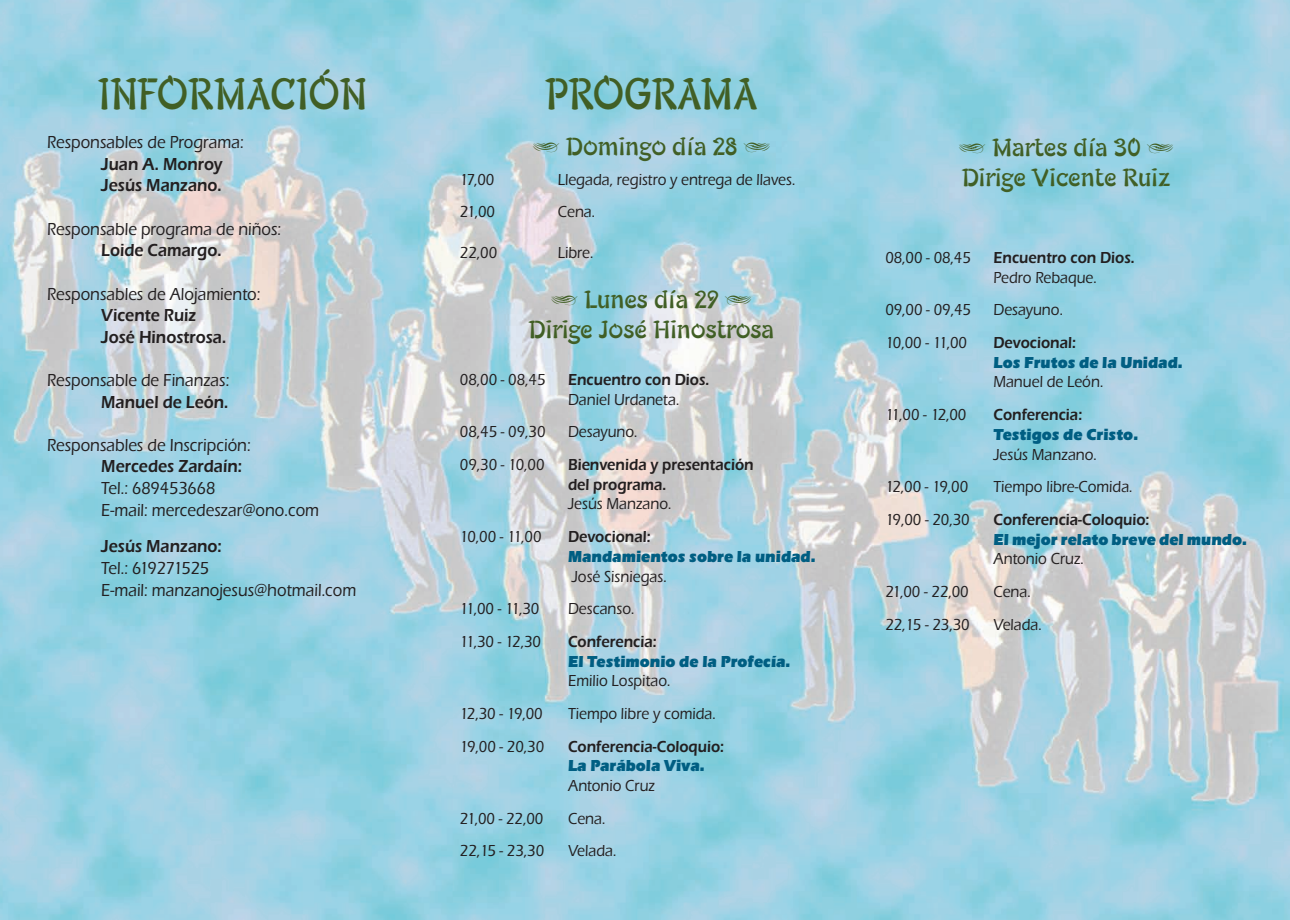
<style>
.page{position:relative;width:1290px;height:920px;background:#fff}
.page>*{position:absolute;margin:0;border:0;box-sizing:border-box;transform-origin:0 0}
.t1{font:48px "Typados ITC";color:#415f25;scale:.9 1}
.t2{font:27px/30px "Typados ITC";color:#415f25;text-align:center}
.t3{font:500 18px/21.6px "Eras ITC";color:#231f20;scale:.9 1}
.t4{font:600 18px/21.6px "Eras Book ITC";color:#231f20;scale:.9 1}
.t5{font:500 16.5px "Eras ITC";color:#231f20;scale:.9 1}
.t6{font:600 16.5px/19.8px "Eras Book ITC";color:#231f20;scale:.9 1}
.t7{font:900 16.5px "Eras Bld ITC";color:#005e82;scale:.9 1}
</style>
<div class="page">
<img style="left:0;top:0;width:1289px;height:919px">
<svg style="left:533px;top:143px;width:26px;height:9px"></svg>
<svg style="left:743px;top:143px;width:26px;height:9px"></svg>
<svg style="left:551px;top:295px;width:26px;height:10px"></svg>
<svg style="left:725px;top:295px;width:26px;height:10px"></svg>
<svg style="left:959px;top:143px;width:26px;height:10px"></svg>
<svg style="left:1146px;top:143px;width:27px;height:10px"></svg>
<h1 class="t1" style="left:98px;top:77px;width:300px">INFORMACIÓN</h1>
<p class="t3" style="left:47px;top:133px;width:220px">Responsables de Programa:</p>
<p class="t4" style="left:101px;top:155px;width:136px">Juan A. Monroy<br>Jesús Manzano.</p>
<p class="t3" style="left:47px;top:220px;width:261px">Responsable programa de niños:</p>
<p class="t4" style="left:101px;top:241px;width:135px">Loide Camargo.</p>
<p class="t3" style="left:47px;top:285px;width:238px">Responsables de Alojamiento:</p>
<p class="t4" style="left:101px;top:306px;width:140px">Vicente Ruiz<br>José Hinostrosa.</p>
<p class="t3" style="left:47px;top:371px;width:204px">Responsable de Finanzas:</p>
<p class="t4" style="left:101px;top:393px;width:143px">Manuel de León.</p>
<p class="t3" style="left:47px;top:436px;width:227px">Responsables de Inscripción:</p>
<p class="t4" style="left:101px;top:457px;width:158px">Mercedes Zardaín:</p>
<p class="t3" style="left:101px;top:479px;width:243px">Tel.: 689453668<br>E-mail: mercedeszar@ono.com</p>
<p class="t4" style="left:101px;top:537px;width:135px">Jesús Manzano:</p>
<p class="t3" style="left:101px;top:559px;width:285px">Tel.: 619271525<br>E-mail: manzanojesus@hotmail.com</p>
<h1 class="t1" style="left:545px;top:77px;width:238px">PROGRAMA</h1>
<h2 class="t2" style="left:566px;top:134px;width:173px">Domingo día 28</h2>
<p class="t5" style="left:460px;top:173px;width:40px">17,00</p>
<p class="t5" style="left:557px;top:173px;width:265px">Llegada, registro y entrega de llaves.</p>
<p class="t5" style="left:460px;top:206px;width:40px">21,00</p>
<p class="t5" style="left:558px;top:206px;width:43px">Cena.</p>
<p class="t5" style="left:460px;top:247px;width:43px">22,00</p>
<p class="t5" style="left:558px;top:247px;width:41px">Libre.</p>
<h2 class="t2" style="left:528px;top:287px;width:247px">Lunes día 29<br>Dirige José Hinostrosa</h2>
<p class="t5" style="left:460px;top:374px;width:97px">08,00 - 08,45</p>
<p class="t6" style="left:568px;top:371px;width:158px">Encuentro con Dios.</p>
<p class="t5" style="left:568px;top:393px;width:125px">Daniel Urdaneta.</p>
<p class="t5" style="left:460px;top:426px;width:97px">08,45 - 09,30</p>
<p class="t5" style="left:568px;top:426px;width:79px">Desayuno.</p>
<p class="t5" style="left:460px;top:459px;width:95px">09,30 - 10,00</p>
<p class="t6" style="left:568px;top:456px;width:208px">Bienvenida y presentación del programa.</p>
<p class="t5" style="left:568px;top:498px;width:116px">Jesús Manzano.</p>
<p class="t5" style="left:460px;top:531px;width:92px">10,00 - 11,00</p>
<p class="t6" style="left:568px;top:528px;width:93px">Devocional:</p>
<p class="t7" style="left:568px;top:550px;width:277px">Mandamientos sobre la unidad.</p>
<p class="t5" style="left:571px;top:570px;width:107px">José Sisniegas.</p>
<p class="t5" style="left:460px;top:603px;width:90px">11,00 - 11,30</p>
<p class="t5" style="left:568px;top:603px;width:75px">Descanso.</p>
<p class="t5" style="left:460px;top:635px;width:92px">11,30 - 12,30</p>
<p class="t6" style="left:568px;top:633px;width:100px">Conferencia:</p>
<p class="t7" style="left:568px;top:655px;width:248px">El Testimonio de la Profecía.</p>
<p class="t5" style="left:568px;top:675px;width:115px">Emilio Lospitao.</p>
<p class="t5" style="left:460px;top:708px;width:94px">12,30 - 19,00</p>
<p class="t5" style="left:568px;top:708px;width:166px">Tiempo libre y comida.</p>
<p class="t5" style="left:460px;top:740px;width:95px">19,00 - 20,30</p>
<p class="t6" style="left:568px;top:738px;width:175px">Conferencia-Coloquio:</p>
<p class="t7" style="left:568px;top:760px;width:153px">La Parábola Viva.</p>
<p class="t5" style="left:568px;top:780px;width:98px">Antonio Cruz</p>
<p class="t5" style="left:460px;top:812px;width:94px">21,00 - 22,00</p>
<p class="t5" style="left:568px;top:812px;width:43px">Cena.</p>
<p class="t5" style="left:460px;top:845px;width:95px">22,15 - 23,30</p>
<p class="t5" style="left:568px;top:845px;width:55px">Velada.</p>
<h2 class="t2" style="left:961px;top:135px;width:210px">Martes día 30<br>Dirige Vicente Ruiz</h2>
<p class="t5" style="left:885px;top:252px;width:97px">08,00 - 08,45</p>
<p class="t6" style="left:993px;top:249px;width:158px">Encuentro con Dios.</p>
<p class="t5" style="left:993px;top:272px;width:116px">Pedro Rebaque.</p>
<p class="t5" style="left:885px;top:304px;width:97px">09,00 - 09,45</p>
<p class="t5" style="left:993px;top:304px;width:79px">Desayuno.</p>
<p class="t5" style="left:885px;top:337px;width:92px">10,00 - 11,00</p>
<p class="t6" style="left:993px;top:334px;width:93px">Devocional:</p>
<p class="t7" style="left:993px;top:356px;width:212px">Los Frutos de la Unidad.</p>
<p class="t5" style="left:993px;top:376px;width:124px">Manuel de León.</p>
<p class="t5" style="left:885px;top:409px;width:92px">11,00 - 12,00</p>
<p class="t6" style="left:993px;top:406px;width:100px">Conferencia:</p>
<p class="t7" style="left:993px;top:428px;width:162px">Testigos de Cristo.</p>
<p class="t5" style="left:993px;top:448px;width:116px">Jesús Manzano.</p>
<p class="t5" style="left:885px;top:481px;width:93px">12,00 - 19,00</p>
<p class="t5" style="left:993px;top:481px;width:156px">Tiempo libre-Comida.</p>
<p class="t5" style="left:885px;top:513px;width:95px">19,00 - 20,30</p>
<p class="t6" style="left:993px;top:511px;width:175px">Conferencia-Coloquio:</p>
<p class="t7" style="left:993px;top:533px;width:283px">El mejor relato breve del mundo.</p>
<p class="t5" style="left:993px;top:553px;width:102px">Antonio Cruz.</p>
<p class="t5" style="left:885px;top:586px;width:94px">21,00 - 22,00</p>
<p class="t5" style="left:993px;top:586px;width:43px">Cena.</p>
<p class="t5" style="left:885px;top:618px;width:95px">22,15 - 23,30</p>
<p class="t5" style="left:993px;top:618px;width:55px">Velada.</p>
</div>
